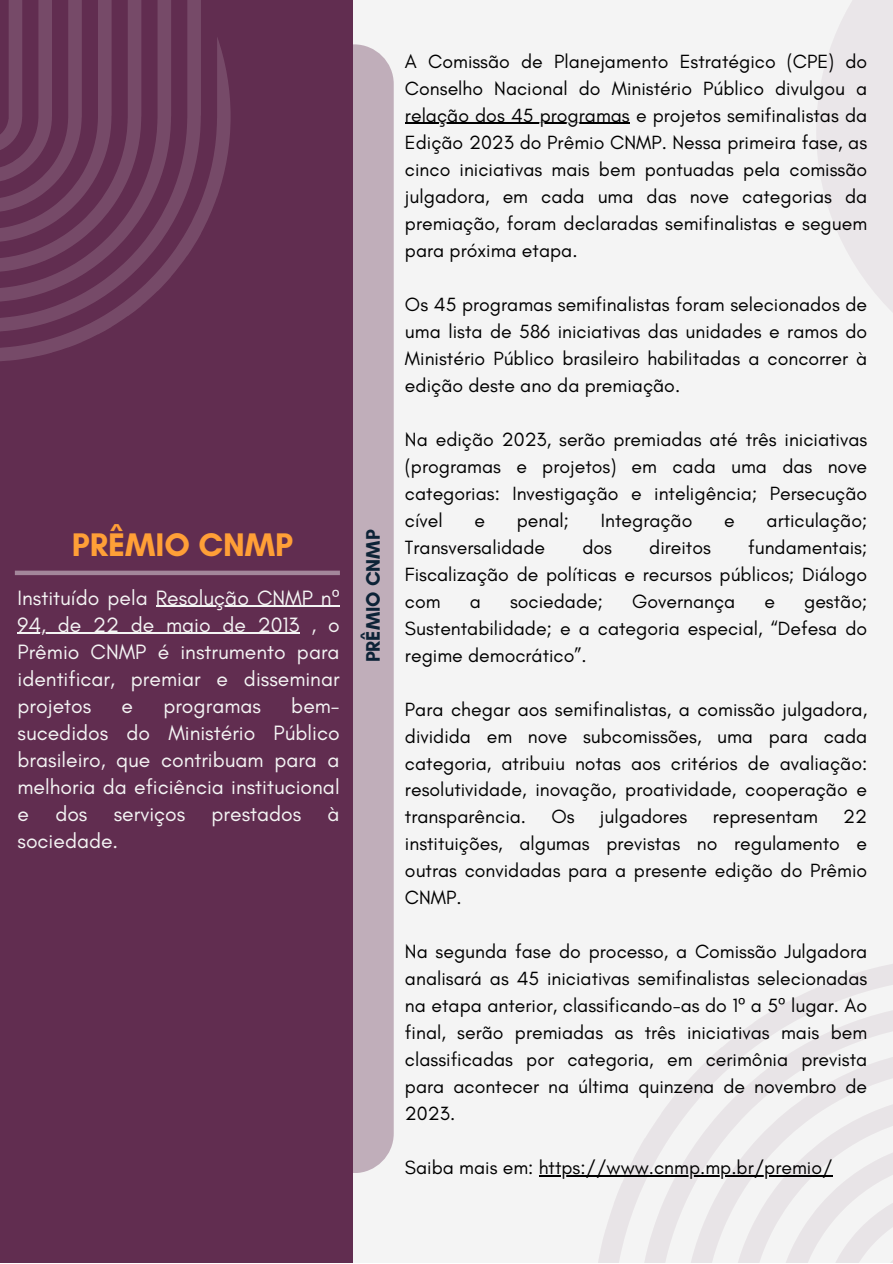
<style>
.page{position:relative;width:893px;height:1264px;background:#fff}
.page>*{position:absolute;margin:0;border:0;box-sizing:border-box;transform-origin:0 0}
.t1{font:700 33.3px "Glacial Indifference";color:#ff9f37}
.t2{font:21.15px/27px "Glacial Indifference";color:#f4f4f4;text-align:justify}
.t3{font:700 19.95px "Glacial Indifference";color:#0d2337}
.t4{font:19.5px/27px "Glacial Indifference";color:#000;text-align:justify}
.s1{font-family:"Noto Sans"}
</style>
<div class="page">
<div style="left:0;top:0;width:892px;height:1262px;background:#f4f4f4"></div>
<div style="left:816px;top:0;width:76px;height:394px;background:linear-gradient(to right,#f1eff0,#ebe8ea)"></div>
<div style="left:0;top:0;width:353px;height:1262px;background:#612d50"></div>
<svg style="left:155px;top:44px;width:238px;height:1129px"></svg>
<svg style="left:591px;top:964px;width:301px;height:298px"></svg>
<svg style="left:682px;top:1047px;width:210px;height:215px"></svg>
<hr style="left:405px;top:123px;width:224px;height:1px;background:#000">
<hr style="left:538px;top:1175px;width:294px;height:1px;background:#000">
<div style="left:15px;top:570px;width:325px;height:5px;background:#a3879b"></div>
<hr style="left:156px;top:605px;width:183px;height:2px;background:#f4f4f4">
<hr style="left:18px;top:632px;width:281px;height:2px;background:#f4f4f4">
<svg style="left:0;top:36px;width:230px;height:326px"></svg>
<svg style="left:0;top:0;width:171px;height:302px"></svg>
<svg style="left:0;top:0;width:141px;height:272px"></svg>
<p class="t1" style="left:72px;top:524px;width:223px">PRÊMIO CNMP</p>
<p class="t2" style="left:18px;top:583px;width:323px">Instituído pela Resolução CNMP n<span class="s1">º </span>94, de 22 de maio de 2013 , o Prêmio CNMP é instrumento para identificar, premiar e disseminar projetos</p>
<p class="t2" style="left:18px;top:691px;width:323px;text-indent:274px">bem&shy;sucedidos do Ministério Público brasileiro, que contribuam para a melhoria da eficiência institucional e dos serviços prestados à sociedade.</p>
<p class="t2" style="left:122px;top:691px;width:13px">e</p>
<p class="t2" style="left:163px;top:691px;width:99px">programas</p>
<p class="t3" style="left:361px;top:662px;width:134px;rotate:-90deg">PRÊMIO CNMP</p>
<p class="t4" style="left:405px;top:47px;width:464px">A Comissão de Planejamento Estratégico (CPE) do Conselho Nacional do Ministério Público divulgou a relação dos 45 programas e projetos semifinalistas da Edição 2023 do Prêmio CNMP. Nessa primeira fase, as cinco iniciativas mais bem pontuadas pela comissão julgadora, em cada uma das nove categorias da premiação, foram declaradas semifinalistas e seguem para próxima etapa.</p>
<p class="t4" style="left:405px;top:290px;width:464px">Os 45 programas semifinalistas foram selecionados de uma lista de 586 iniciativas das unidades e ramos do Ministério Público brasileiro habilitadas a concorrer à edição deste ano da premiação.</p>
<p class="t4" style="left:405px;top:425px;width:464px">Na edição 2023, serão premiadas até três iniciativas (programas e projetos) em cada uma das nove categorias: Investigação e inteligência; Persecução cível</p>
<p class="t4" style="left:474px;top:506px;width:12px">e</p>
<p class="t4" style="left:517px;top:506px;width:54px">penal;</p>
<p class="t4" style="left:600px;top:506px;width:93px">Integração</p>
<p class="t4" style="left:724px;top:506px;width:12px">e</p>
<p class="t4" style="left:766px;top:506px;width:102px">articulação;</p>
<p class="t4" style="left:405px;top:533px;width:142px">Transversalidade</p>
<p class="t4" style="left:582px;top:533px;width:31px">dos</p>
<p class="t4" style="left:649px;top:533px;width:63px">direitos</p>
<p class="t4" style="left:405px;top:533px;width:464px;text-indent:343px">fundamentais; Fiscalização de políticas e recursos públicos; Diálogo com</p>
<p class="t4" style="left:470px;top:587px;width:13px">a</p>
<p class="t4" style="left:510px;top:587px;width:94px">sociedade;</p>
<p class="t4" style="left:632px;top:587px;width:105px">Governança</p>
<p class="t4" style="left:764px;top:587px;width:12px">e</p>
<p class="t4" style="left:405px;top:587px;width:463px;text-indent:399px">gestão; Sustentabilidade; e a categoria especial, “Defesa do regime democrático”.</p>
<p class="t4" style="left:405px;top:695px;width:464px">Para chegar aos semifinalistas, a comissão julgadora, dividida em nove subcomissões, uma para cada categoria, atribuiu notas aos critérios de avaliação: resolutividade, inovação, proatividade, cooperação e transparência.</p>
<p class="t4" style="left:551px;top:803px;width:25px">Os</p>
<p class="t4" style="left:600px;top:803px;width:89px">julgadores</p>
<p class="t4" style="left:712px;top:803px;width:107px">representam</p>
<p class="t4" style="left:405px;top:803px;width:464px;text-indent:438px">22 instituições, algumas previstas no regulamento e outras convidadas para a presente edição do Prêmio CNMP.</p>
<p class="t4" style="left:405px;top:938px;width:463px">Na segunda fase do processo, a Comissão Julgadora analisará as 45 iniciativas semifinalistas selecionadas na etapa anterior, classificando-as do 1<span class="s1">º</span> a 5<span class="s1">º</span> lugar. Ao final, serão premiadas as três iniciativas mais bem classificadas por categoria, em cerimônia prevista para acontecer na última quinzena de novembro de 2023.</p>
<p class="t4" style="left:405px;top:1153px;width:429px">Saiba mais em: https://www.cnmp.mp.br/premio/</p>
</div>
